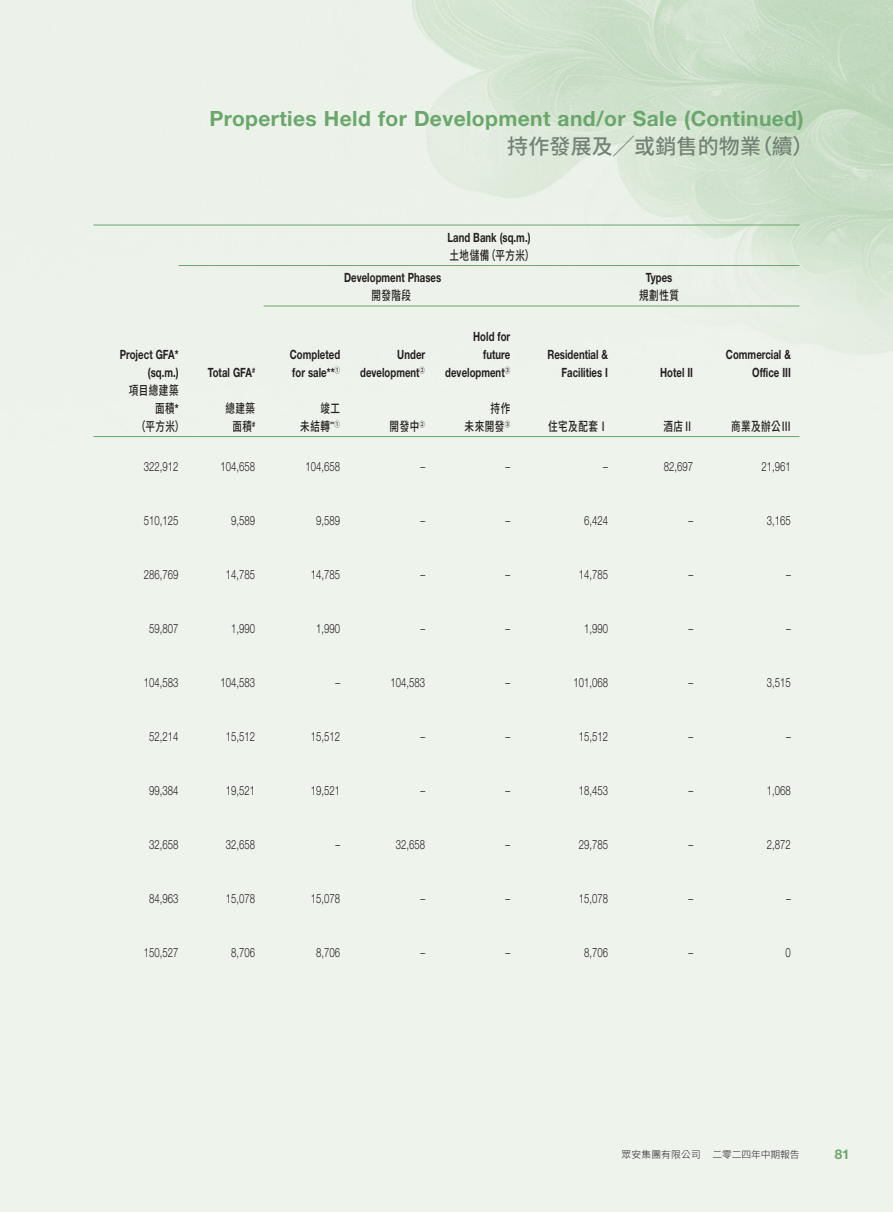
<style>
.page{position:relative;width:893px;height:1212px;background:#fff}
.page>*{position:absolute;margin:0;border:0;box-sizing:border-box;transform-origin:0 0}
.t1{font:700 21px "Helvetica Neue LT Std";letter-spacing:.02em;color:#6aa76b}
.t2{font:500 21px "Source Han Sans TC";letter-spacing:.01em;color:#738275}
.t3{font:700 13.5px "Helvetica Neue LT Std";color:#6aa76b}
.t4{font:300 12.75px "Helvetica Neue LT Std";letter-spacing:.005em;color:#231f20;scale:.75 1}
.t5{font:700 12.75px/18px "Helvetica Neue LT Std";letter-spacing:.005em;color:#231f20;text-align:right;scale:.75 1}
.t6{font:500 12.75px/18px "Source Han Sans TC";letter-spacing:.055em;color:#231f20;text-align:right;scale:.75 1}
.t7{font:300 9.75px "Source Han Sans TC";letter-spacing:-.01em;color:#231f20}
.s1{font-family:"Helvetica Neue LT Std";font-weight:700}
</style>
<div class="page">
<hr style="left:94px;top:225px;width:705px;height:1px;background:#6aa76b">
<hr style="left:179px;top:265px;width:620px;height:1px;background:#6aa76b">
<hr style="left:264px;top:306px;width:535px;height:1px;background:#6aa76b">
<hr style="left:94px;top:436px;width:705px;height:1px;background:#6aa76b">
<h1 class="t1" style="left:209px;top:106px;width:596px">Properties Held for Development and/or Sale (Continued)</h1>
<h1 class="t2" style="left:507px;top:134px;width:308px">持作發展及╱或銷售的物業（續）</h1>
<p class="t5" style="left:120px;top:345px;width:80px">Project GFA* (sq.m.)</p>
<p class="t6" style="left:129px;top:381px;width:68px">項目總建築</p>
<p class="t6" style="left:155px;top:399px;width:33px">面積<span class="s1">*</span></p>
<p class="t6" style="left:136px;top:417px;width:66px">（平方米）</p>
<p class="t5" style="left:448px;top:228px;width:112px">Land Bank (sq.m.)</p>
<p class="t6" style="left:450px;top:246px;width:114px">土地儲備（平方米）</p>
<p class="t5" style="left:208px;top:363px;width:64px">Total GFA<sup>#</sup></p>
<p class="t5" style="left:344px;top:268px;width:131px">Development Phases</p>
<p class="t6" style="left:371px;top:287px;width:55px">開發階段</p>
<p class="t5" style="left:290px;top:345px;width:69px;text-align:left">Completed for sale**<sup>➀</sup></p>
<p class="t5" style="left:360px;top:345px;width:88px">Under development<sup>➁</sup></p>
<p class="t5" style="left:445px;top:327px;width:88px">Hold for future development<sup>➂</sup></p>
<p class="t6" style="left:225px;top:399px;width:41px;text-align:center">總建築面積<sup>#</sup></p>
<p class="t6" style="left:300px;top:399px;width:55px">竣工<br>未結轉<sup>**</sup><sup>➀</sup></p>
<p class="t6" style="left:390px;top:417px;width:49px">開發中<sup>➁</sup></p>
<p class="t6" style="left:465px;top:399px;width:62px">持作<br>未來開發<sup>➂</sup></p>
<p class="t5" style="left:547px;top:345px;width:82px">Residential &amp;<br>Facilities I</p>
<p class="t5" style="left:646px;top:268px;width:37px">Types</p>
<p class="t6" style="left:639px;top:287px;width:55px">規劃性質</p>
<p class="t5" style="left:660px;top:363px;width:46px">Hotel II</p>
<p class="t5" style="left:726px;top:345px;width:88px">Commercial &amp;<br>Office III</p>
<p class="t6" style="left:548px;top:417px;width:81px">住宅及配套Ⅰ</p>
<p class="t6" style="left:663px;top:417px;width:41px">酒店Ⅱ</p>
<p class="t6" style="left:731px;top:417px;width:81px">商業及辦公Ⅲ</p>
<p class="t4" style="left:144px;top:459px;width:48px">322,912</p>
<p class="t4" style="left:220px;top:459px;width:48px">104,658</p>
<p class="t4" style="left:305px;top:459px;width:48px">104,658</p>
<p class="t4" style="left:420px;top:459px;width:8px">–</p>
<p class="t4" style="left:505px;top:459px;width:8px">–</p>
<p class="t4" style="left:603px;top:459px;width:8px">–</p>
<p class="t4" style="left:664px;top:459px;width:41px">82,697</p>
<p class="t4" style="left:761px;top:459px;width:41px">21,961</p>
<p class="t4" style="left:144px;top:513px;width:48px">510,125</p>
<p class="t4" style="left:231px;top:513px;width:34px">9,589</p>
<p class="t4" style="left:316px;top:513px;width:34px">9,589</p>
<p class="t4" style="left:420px;top:513px;width:8px">–</p>
<p class="t4" style="left:505px;top:513px;width:8px">–</p>
<p class="t4" style="left:584px;top:513px;width:34px">6,424</p>
<p class="t4" style="left:688px;top:513px;width:8px">–</p>
<p class="t4" style="left:767px;top:513px;width:34px">3,165</p>
<p class="t4" style="left:144px;top:567px;width:48px">286,769</p>
<p class="t4" style="left:226px;top:567px;width:41px">14,785</p>
<p class="t4" style="left:311px;top:567px;width:41px">14,785</p>
<p class="t4" style="left:420px;top:567px;width:8px">–</p>
<p class="t4" style="left:505px;top:567px;width:8px">–</p>
<p class="t4" style="left:579px;top:567px;width:41px">14,785</p>
<p class="t4" style="left:688px;top:567px;width:8px">–</p>
<p class="t4" style="left:786px;top:567px;width:8px">–</p>
<p class="t4" style="left:149px;top:621px;width:41px">59,807</p>
<p class="t4" style="left:231px;top:621px;width:34px">1,990</p>
<p class="t4" style="left:316px;top:621px;width:34px">1,990</p>
<p class="t4" style="left:420px;top:621px;width:8px">–</p>
<p class="t4" style="left:505px;top:621px;width:8px">–</p>
<p class="t4" style="left:584px;top:621px;width:34px">1,990</p>
<p class="t4" style="left:688px;top:621px;width:8px">–</p>
<p class="t4" style="left:786px;top:621px;width:8px">–</p>
<p class="t4" style="left:144px;top:675px;width:48px">104,583</p>
<p class="t4" style="left:220px;top:675px;width:48px">104,583</p>
<p class="t4" style="left:335px;top:675px;width:8px">–</p>
<p class="t4" style="left:390px;top:675px;width:48px">104,583</p>
<p class="t4" style="left:505px;top:675px;width:8px">–</p>
<p class="t4" style="left:573px;top:675px;width:48px">101,068</p>
<p class="t4" style="left:688px;top:675px;width:8px">–</p>
<p class="t4" style="left:767px;top:675px;width:34px">3,515</p>
<p class="t4" style="left:149px;top:729px;width:41px">52,214</p>
<p class="t4" style="left:226px;top:729px;width:41px">15,512</p>
<p class="t4" style="left:311px;top:729px;width:41px">15,512</p>
<p class="t4" style="left:420px;top:729px;width:8px">–</p>
<p class="t4" style="left:505px;top:729px;width:8px">–</p>
<p class="t4" style="left:579px;top:729px;width:41px">15,512</p>
<p class="t4" style="left:688px;top:729px;width:8px">–</p>
<p class="t4" style="left:786px;top:729px;width:8px">–</p>
<p class="t4" style="left:149px;top:783px;width:41px">99,384</p>
<p class="t4" style="left:226px;top:783px;width:41px">19,521</p>
<p class="t4" style="left:311px;top:783px;width:41px">19,521</p>
<p class="t4" style="left:420px;top:783px;width:8px">–</p>
<p class="t4" style="left:505px;top:783px;width:8px">–</p>
<p class="t4" style="left:579px;top:783px;width:41px">18,453</p>
<p class="t4" style="left:688px;top:783px;width:8px">–</p>
<p class="t4" style="left:767px;top:783px;width:34px">1,068</p>
<p class="t4" style="left:149px;top:837px;width:41px">32,658</p>
<p class="t4" style="left:226px;top:837px;width:41px">32,658</p>
<p class="t4" style="left:335px;top:837px;width:8px">–</p>
<p class="t4" style="left:396px;top:837px;width:41px">32,658</p>
<p class="t4" style="left:505px;top:837px;width:8px">–</p>
<p class="t4" style="left:579px;top:837px;width:41px">29,785</p>
<p class="t4" style="left:688px;top:837px;width:8px">–</p>
<p class="t4" style="left:767px;top:837px;width:34px">2,872</p>
<p class="t4" style="left:149px;top:891px;width:41px">84,963</p>
<p class="t4" style="left:226px;top:891px;width:41px">15,078</p>
<p class="t4" style="left:311px;top:891px;width:41px">15,078</p>
<p class="t4" style="left:420px;top:891px;width:8px">–</p>
<p class="t4" style="left:505px;top:891px;width:8px">–</p>
<p class="t4" style="left:579px;top:891px;width:41px">15,078</p>
<p class="t4" style="left:688px;top:891px;width:8px">–</p>
<p class="t4" style="left:786px;top:891px;width:8px">–</p>
<p class="t4" style="left:144px;top:945px;width:48px">150,527</p>
<p class="t4" style="left:231px;top:945px;width:34px">8,706</p>
<p class="t4" style="left:316px;top:945px;width:34px">8,706</p>
<p class="t4" style="left:420px;top:945px;width:8px">–</p>
<p class="t4" style="left:505px;top:945px;width:8px">–</p>
<p class="t4" style="left:584px;top:945px;width:34px">8,706</p>
<p class="t4" style="left:688px;top:945px;width:8px">–</p>
<p class="t4" style="left:786px;top:945px;width:9px">0</p>
<p class="t7" style="left:622px;top:1149px;width:179px">眾安集團有限公司　二零二四年中期報告</p>
<p class="t3" style="left:835px;top:1146px;width:17px">81</p>
</div>
